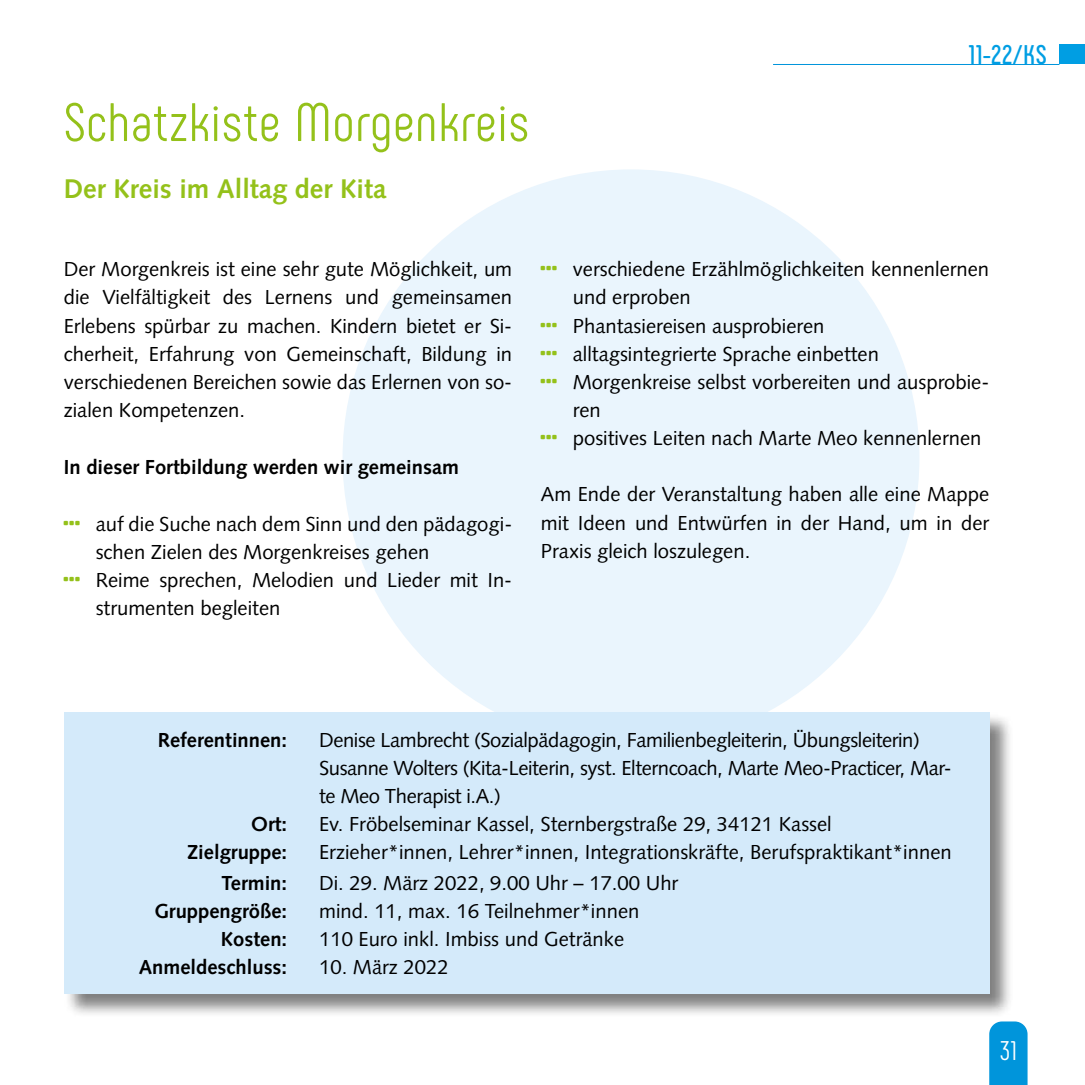
<style>
.page{position:relative;width:1085px;height:1085px;background:#fff}
.page>*{position:absolute;margin:0;border:0;box-sizing:border-box;transform-origin:0 0}
.t1{font:54px "Phenomena";letter-spacing:.02em;color:#94c11a}
.t2{font:700 27px "Syntax";color:#94c11a}
.t3{font:700 27px "Phenomena";color:#009ee3}
.t4{font:27px "Phenomena";color:#fff}
.t5{font:20.25px/28.1px "Syntax";color:#000;text-align:justify}
.t6{font:20.25px/28.1px "Syntax";letter-spacing:-.02em;color:#000}
.t7{font:700 20.25px "Syntax";color:#000}
</style>
<div class="page">
<div style="left:989px;top:1021px;width:38px;height:63px;background:#0095db"></div>
<div style="left:342px;top:169px;width:577px;height:577px;background:#eaf5fd;border-radius:50%"></div>
<hr style="left:773px;top:64px;width:286px;height:1px;background:#0095db">
<div style="left:1059px;top:45px;width:25px;height:19px;background:#009ee3"></div>
<div style="left:64px;top:712px;width:950px;height:306px;background:#000;opacity:.5"></div>
<div style="left:64px;top:712px;width:925px;height:281px;background:#d4eafa"></div>
<h1 class="t1" style="left:64px;top:91px;width:467px">Schatzkiste Morgenkreis</h1>
<h2 class="t2" style="left:64px;top:173px;width:324px">Der Kreis im Alltag der Kita</h2>
<h2 class="t3" style="left:968px;top:38px;width:79px">11-22/KS</h2>
<p class="t5" style="left:64px;top:255px;width:450px">Der Morgenkreis ist eine sehr gute Möglichkeit, um die Vielfältigkeit des Lernens und gemeinsamen Erlebens spürbar zu machen. Kindern bietet er Si&shy;cherheit, Erfahrung von Gemeinschaft, Bildung in verschiedenen Bereichen sowie das Erlernen von so&shy;zialen Kompetenzen.</p>
<p class="t7" style="left:64px;top:455px;width:396px">In dieser Fortbildung werden wir gemeinsam</p>
<p class="t5" style="left:96px;top:509px;width:418px;text-align:left">auf die Suche nach dem Sinn und den pädagogi&shy;schen Zielen des Morgenkreises gehen<br>Reime sprechen, Melodien und Lieder mit In&shy;strumenten begleiten</p>
<p class="t5" style="left:572px;top:255px;width:418px;text-align:left">verschiedene Erzählmöglichkeiten kennenlernen und erproben<br>Phantasiereisen ausprobieren<br>alltagsintegrierte Sprache einbetten Morgenkreise selbst vorbereiten und ausprobie&shy;ren<br>positives Leiten nach Marte Meo kennenlernen</p>
<p class="t5" style="left:541px;top:480px;width:450px">Am Ende der Veranstaltung haben alle eine Mappe mit Ideen und Entwürfen in der Hand, um in der Praxis gleich loszulegen.</p>
<p class="t7" style="left:158px;top:728px;width:131px">Referentinnen:</p>
<p class="t6" style="left:319px;top:725px;width:634px">Denise Lambrecht (Sozialpädagogin, Familienbegleiterin, Übungsleiterin)<br>Susanne Wolters (Kita-Leiterin, syst. Elterncoach, Marte Meo-Practicer, Mar&shy;te Meo Therapist i.A.)</p>
<p class="t7" style="left:251px;top:812px;width:37px">Ort:</p>
<p class="t5" style="left:319px;top:810px;width:514px">Ev. Fröbelseminar Kassel, Sternbergstraße 29, 34121 Kassel</p>
<p class="t7" style="left:187px;top:840px;width:102px">Zielgruppe:</p>
<p class="t5" style="left:319px;top:838px;width:634px">Erzieher*innen, Lehrer*innen, Integrationskräfte, Berufspraktikant*innen</p>
<p class="t7" style="left:221px;top:870px;width:67px">Termin:</p>
<p class="t5" style="left:319px;top:868px;width:361px">Di. 29. März 2022, 9.00 Uhr – 17.00 Uhr</p>
<p class="t7" style="left:154px;top:899px;width:134px">Gruppengröße:</p>
<p class="t5" style="left:319px;top:896px;width:322px">mind. 11, max. 16 Teilnehmer*innen</p>
<p class="t7" style="left:221px;top:927px;width:68px">Kosten:</p>
<p class="t5" style="left:319px;top:924px;width:306px">110 Euro inkl. Imbiss und Getränke</p>
<p class="t7" style="left:139px;top:955px;width:150px">Anmeldeschluss:</p>
<p class="t5" style="left:319px;top:952px;width:131px">10. März 2022</p>
<h2 class="t4" style="left:999px;top:1034px;width:19px">31</h2>
</div>
